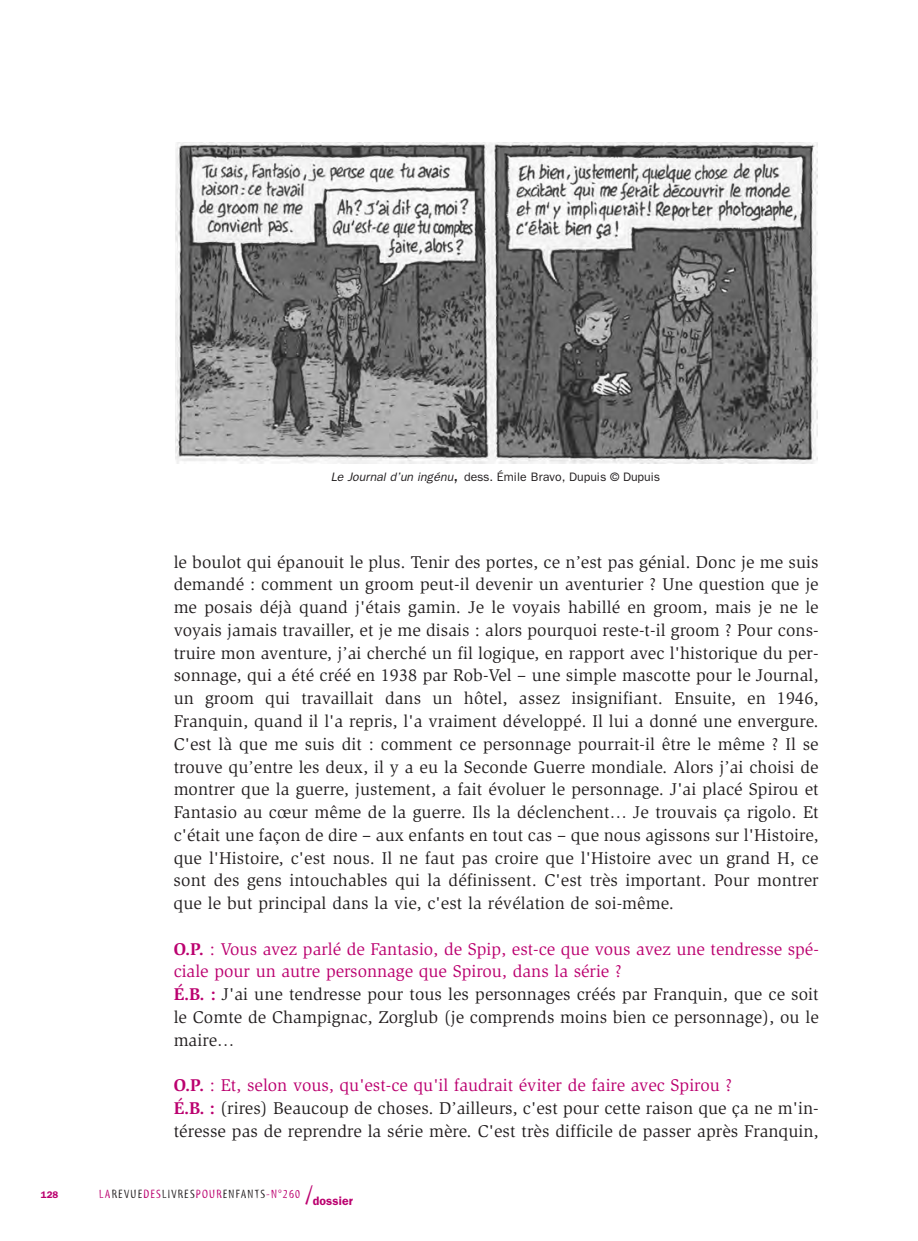
<style>
.page{position:relative;width:918px;height:1241px;background:#fff}
.page>*{position:absolute;margin:0;border:0;box-sizing:border-box;transform-origin:0 0}
.t1{font:17.5px/22.8px "Slimbach";letter-spacing:.005em;color:#231f20}
.t2{font:12.25px "Franklin Gothic";letter-spacing:-.005em;color:#231f20}
.t3{font:12.25px "Myriad Tilt";letter-spacing:.1em;color:#231f20}
.t4{font:600 9.62px "Franklin Gothic";color:#bb016f}
.s1{font-style:italic}
.s2{font-size:17.5px}
.s3{font-weight:700;color:#bb016f}
.s4{color:#bb016f}
.s5{font-size:26.25px;color:#bb016f}
.s6{font-family:"Franklin Gothic";font-weight:600;color:#bb016f}
</style>
<div class="page">
<img style="left:175px;top:142px;width:643px;height:321px">
<p class="t4" style="left:41px;top:1188px;width:19px">128</p>
<p class="t2" style="left:331px;top:469px;width:330px"><span class="s1">Le Journal d’un ingénu</span><span class="s2">,</span> dess. Émile Bravo, Dupuis © Dupuis</p>
<p class="t1" style="left:174px;top:551px;width:646px;text-align:justify">le boulot qui épanouit le plus. Tenir des portes, ce n’est pas génial. Donc je me suis demandé : comment un groom peut-il devenir un aventurier ? Une question que je me posais déjà quand j'étais gamin. Je le voyais habillé en groom, mais je ne le voyais jamais travailler, et je me disais : alors pourquoi reste-t-il groom ? Pour cons&shy;truire mon aventure, j’ai cherché un fil logique, en rapport avec l'historique du per&shy;sonnage, qui a été créé en 1938 par Rob-Vel – une simple mascotte pour le Journal, un groom qui travaillait dans un hôtel, assez insignifiant. Ensuite, en 1946, Franquin, quand il l'a repris, l'a vraiment développé. Il lui a donné une envergure.<br>C'est là que me suis dit : comment ce personnage pourrait-il être le même ? Il se trouve qu’entre les deux, il y a eu la Seconde Guerre mondiale. Alors j’ai choisi de montrer que la guerre, justement, a fait évoluer le personnage. J'ai placé Spirou et Fantasio au cœur même de la guerre. Ils la déclenchent… Je trouvais ça rigolo. Et c'était une façon de dire – aux enfants en tout cas – que nous agissons sur l'Histoire, que l'Histoire, c'est nous. Il ne faut pas croire que l'Histoire avec un grand H, ce sont des gens intouchables qui la définissent. C'est très important. Pour montrer que le but principal dans la vie, c'est la révélation de soi-même.</p>
<p class="t1" style="left:174px;top:938px;width:647px"><span class="s3">O.P.</span> <span class="s4">: Vous avez parlé de Fantasio, de Spip, est-ce que vous avez une tendresse spé&shy;ciale pour un autre personnage que Spirou, dans la série ?<br></span><span class="s3">É.B. :</span> J'ai une tendresse pour tous les personnages créés par Franquin, que ce soit le Comte de Champignac, Zorglub (je comprends moins bien ce personnage), ou le maire…</p>
<p class="t1" style="left:174px;top:1075px;width:646px"><span class="s3">O.P.</span> <span class="s4">: Et, selon vous, qu'est-ce qu'il faudrait éviter de faire avec Spirou ?<br></span><span class="s3">É.B. :</span> (rires) Beaucoup de choses. D’ailleurs, c'est pour cette raison que ça ne m'in&shy;téresse pas de reprendre la série mère. C'est très difficile de passer après Franquin,</p>
<p class="t3" style="left:99px;top:1188px;width:255px"><span class="s4">LA</span>REVUE<span class="s4">DES</span>LIVRES<span class="s4">POUR</span>ENFANTS<span class="s4">-N°260</span> <span class="s5">/</span><span class="s6">dossier</span></p>
</div>
